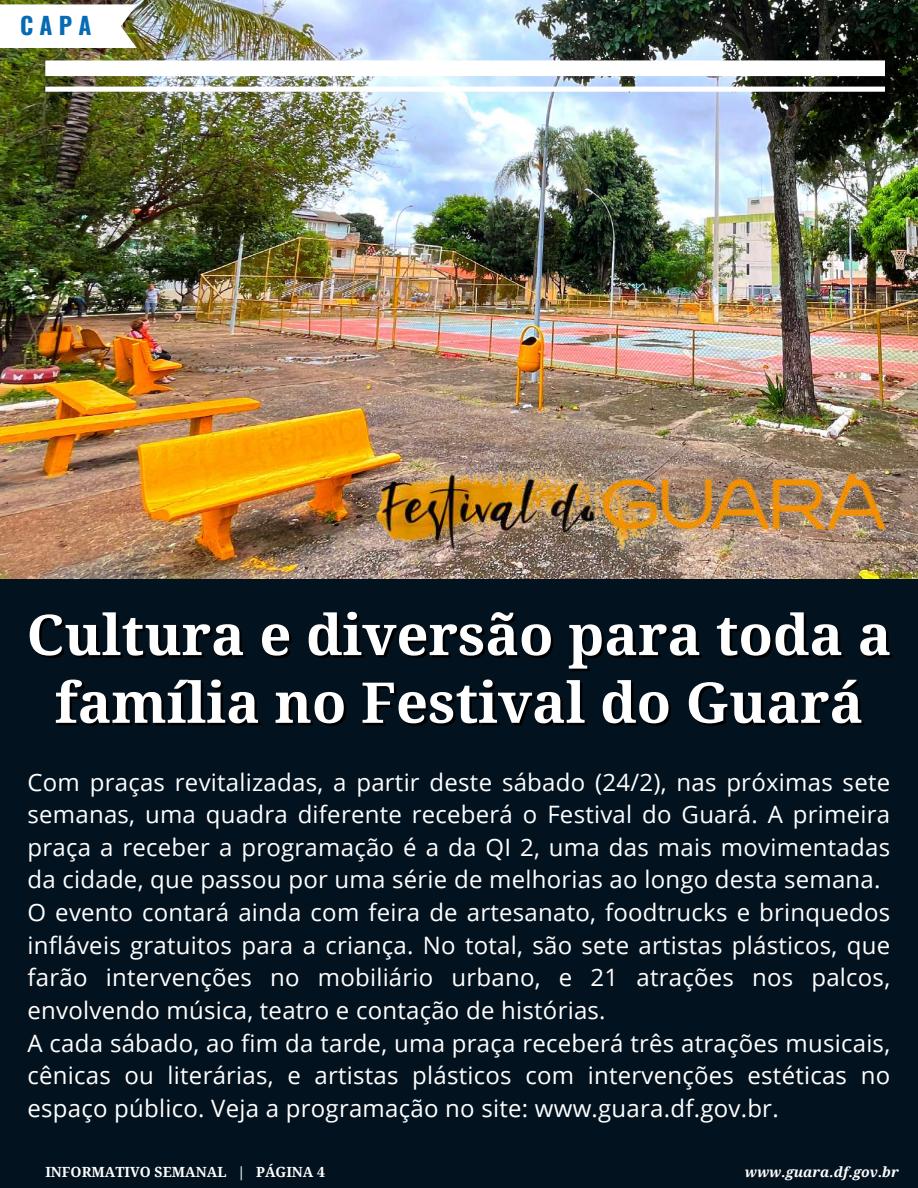
<style>
.page{position:relative;width:918px;height:1188px;background:#fff}
.page>*{position:absolute;margin:0;border:0;box-sizing:border-box;transform-origin:0 0}
.t1{font:700 56.25px/67.8px "Droid Serif";color:#fff;text-align:center}
.t2{font:24px/32.7px "Open Sans";letter-spacing:.01em;color:#fff}
.t3{font:700 23.55px "Oswald";color:#066bb5}
.t4{font:700 13.95px "Droid Serif";color:#fff}
.t5{font:italic 700 13.95px "Droid Serif";color:#fff}
</style>
<div class="page">
<img style="left:0;top:0;width:918px;height:579px">
<svg style="left:0;top:4px;width:137px;height:44px"></svg>
<img style="left:45px;top:60px;width:840px;height:32px">
<div style="left:0;top:579px;width:918px;height:609px;background:#02121f"></div>
<img style="left:371px;top:453px;width:514px;height:106px">
<p class="t3" style="left:20px;top:7px;width:73px">CAPA</p>
<h1 class="t1" style="left:27px;top:602px;width:866px">Cultura e diversão para toda a família no Festival do Guará</h1>
<p class="t2" style="left:28px;top:765px;width:864px">Com praças revitalizadas, a partir deste sábado (24/2), nas próximas sete semanas, uma quadra diferente receberá o Festival do Guará. A primeira praça a receber a programação é a da QI 2, uma das mais movimentadas da cidade, que passou por uma série de melhorias ao longo desta semana.<br>O evento contará ainda com feira de artesanato, foodtrucks e brinquedos infláveis gratuitos para a criança. No total, são sete artistas plásticos, que farão intervenções no mobiliário urbano, e 21 atrações nos palcos, envolvendo música, teatro e contação de histórias.<br>A cada sábado, ao fim da tarde, uma praça receberá três atrações musicais, cênicas ou literárias, e artistas plásticos com intervenções estéticas no espaço público. Veja a programação no site: www.guara.df.gov.br.</p>
<p class="t4" style="left:45px;top:1165px;width:281px">INFORMATIVO SEMANAL | PÁGINA 4</p>
<p class="t5" style="left:745px;top:1165px;width:155px">www.guara.df.gov.br</p>
</div>
